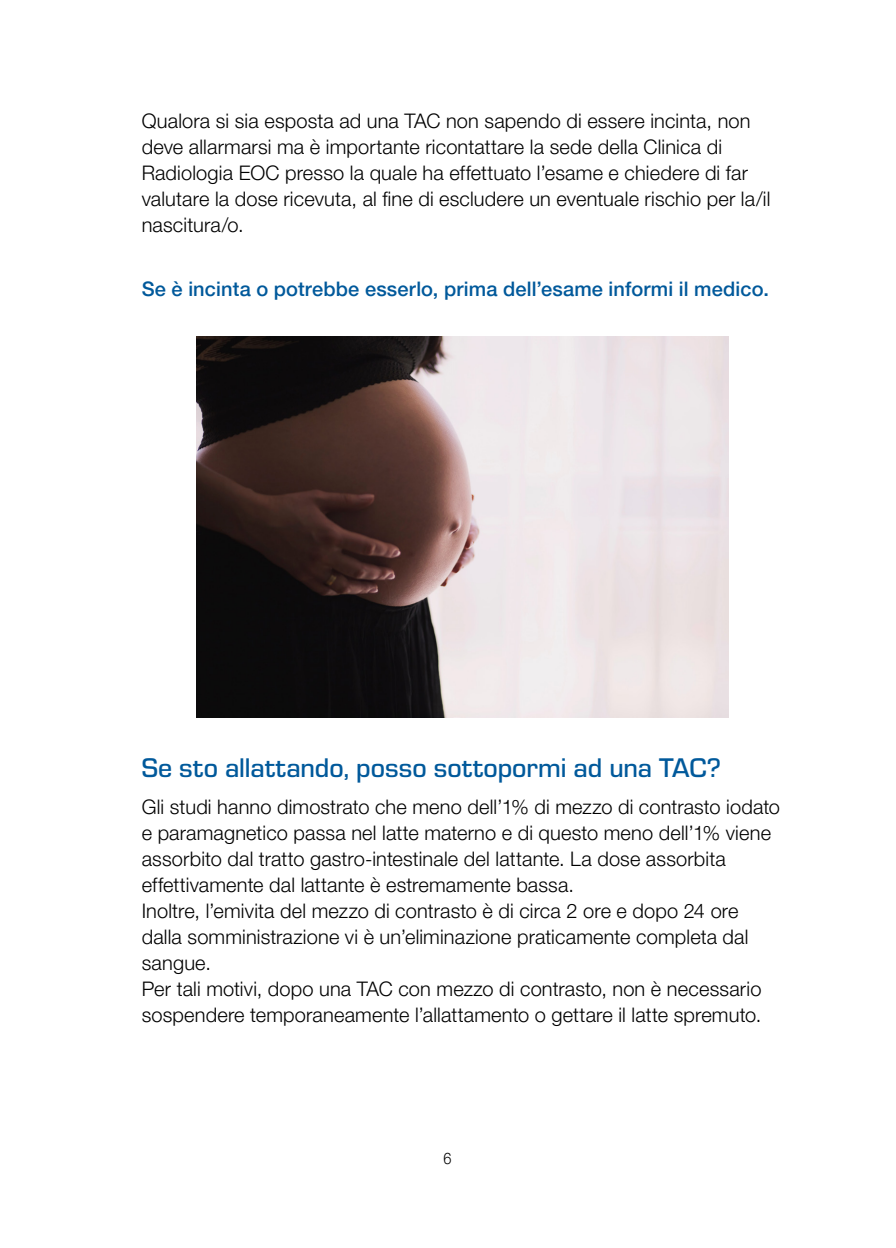
<style>
.page{position:relative;width:896px;height:1248px;background:#fff}
.page>*{position:absolute;margin:0;border:0;box-sizing:border-box;transform-origin:0 0}
.t1{font:500 28px "Eurostile";color:#00599b}
.t2{font:300 20px/26px "Helvetica Neue LT Pro";letter-spacing:.01em;color:#000}
.t3{font:500 20px "Helvetica Neue LT Pro";letter-spacing:.01em;color:#00599b}
.t4{font:300 16px "Helvetica Neue LT Pro";color:#000;scale:.9 1}
</style>
<div class="page">
<img style="left:196px;top:336px;width:532px;height:381px">
<p class="t2" style="left:142px;top:107px;width:630px">Qualora si sia esposta ad una TAC non sapendo di essere incinta, non deve allarmarsi ma è importante ricontattare la sede della Clinica di Radiologia EOC presso la quale ha effettuato l’esame e chiedere di far valutare la dose ricevuta, al fine di escludere un eventuale rischio per la/il nascitura/o.</p>
<p class="t3" style="left:142px;top:276px;width:629px">Se è incinta o potrebbe esserlo, prima dell’esame informi il medico.</p>
<p class="t1" style="left:142px;top:748px;width:581px">Se sto allattando, posso sottopormi ad una TAC?</p>
<p class="t2" style="left:142px;top:793px;width:640px">Gli studi hanno dimostrato che meno dell’1% di mezzo di contrasto iodato e paramagnetico passa nel latte materno e di questo meno dell’1% viene assorbito dal tratto gastro-intestinale del lattante. La dose assorbita effettivamente dal lattante è estremamente bassa.<br>Inoltre, l’emivita del mezzo di contrasto è di circa 2 ore e dopo 24 ore dalla somministrazione vi è un’eliminazione praticamente completa dal sangue.<br>Per tali motivi, dopo una TAC con mezzo di contrasto, non è necessario sospendere temporaneamente l’allattamento o gettare il latte spremuto.</p>
<p class="t4" style="left:443px;top:1148px;width:10px">6</p>
</div>
